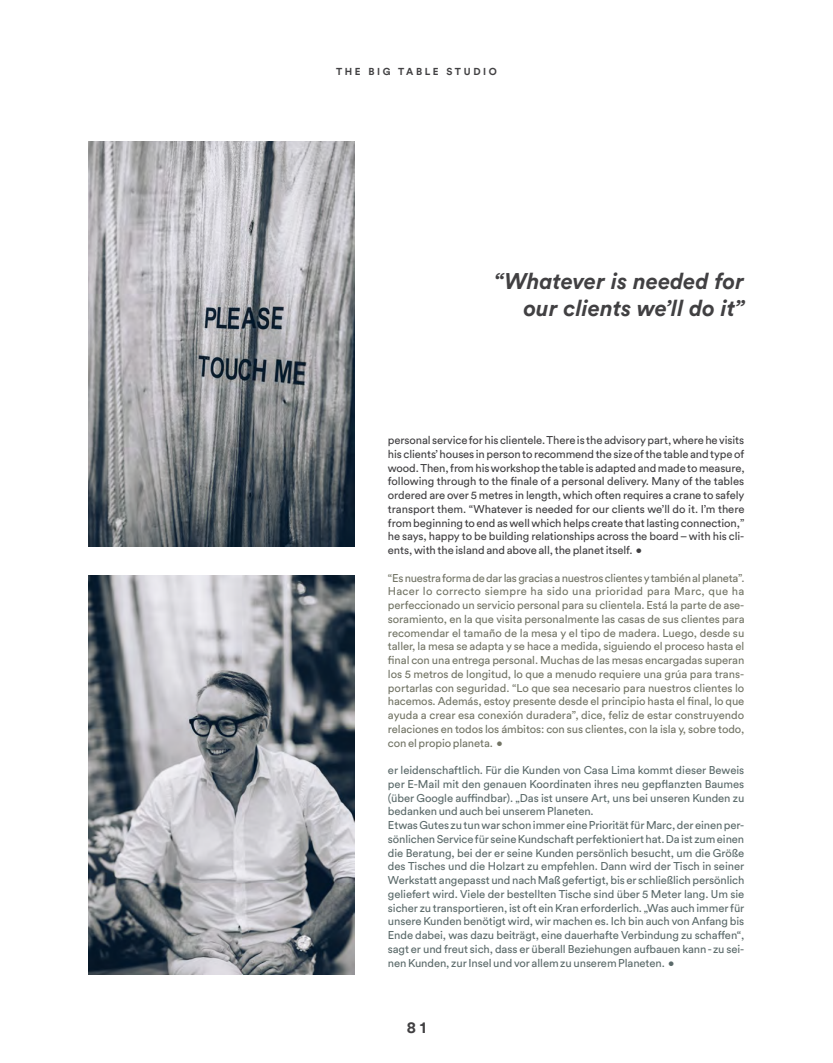
<style>
.page{position:relative;width:833px;height:1063px;background:#fff}
.page>*{position:absolute;margin:0;border:0;box-sizing:border-box;transform-origin:0 0}
.t1{font:italic 700 22.5px/27px "Circular Std";color:#414042;text-align:right}
.t2{font:700 16.25px "Circular Std";color:#414042}
.p_text_DE{font:11.25px/13.8px "Circular Std";letter-spacing:-.01em;color:#5b6a6a;text-align:justify}
.p_text_ES{font:11.25px/13.8px "Circular Std";letter-spacing:-.02em;color:#737566;text-align:justify}
.p_text_EN{font:11.25px/13.8px "Circular Std";letter-spacing:-.01em;color:#414042;text-align:justify}
.t3{font:700 10px "Circular Std";letter-spacing:.26em;color:#414042}
</style>
<div class="page">
<img style="left:89px;top:142px;width:265px;height:405px">
<img style="left:89px;top:576px;width:265px;height:398px">
<p class="t3" style="left:336px;top:65px;width:162px">THE BIG TABLE STUDIO</p>
<p class="t1" style="left:494px;top:267px;width:251px">“Whatever is needed for our clients we’ll do it”</p>
<p class="p_text_EN" style="left:388px;top:433px;width:358px">personal service for his clientele. There is the advisory part, where he visits his clients’ houses in person to recommend the size of the table and type of wood. Then, from his workshop the table is adapted and made to measure, following through to the finale of a personal delivery. Many of the tables ordered are over 5 metres in length, which often requires a crane to safely transport them. “Whatever is needed for our clients we’ll do it. I’m there from beginning to end as well which helps create that lasting connection,” he says, happy to be building relationships across the board – with his cli&shy;ents, with the island and above all, the planet itself. •</p>
<p class="p_text_ES" style="left:388px;top:571px;width:358px">“Es nuestra forma de dar las gracias a nuestros clientes y también al planeta”.</p>
<p class="p_text_ES" style="left:388px;top:584px;width:358px">Hacer lo correcto siempre ha sido una prioridad para Marc, que ha perfeccionado un servicio personal para su clientela. Está la parte de ase&shy;soramiento, en la que visita personalmente las casas de sus clientes para recomendar el tamaño de la mesa y el tipo de madera. Luego, desde su taller, la mesa se adapta y se hace a medida, siguiendo el proceso hasta el final con una entrega personal. Muchas de las mesas encargadas superan los 5 metros de longitud, lo que a menudo requiere una grúa para trans&shy;portarlas con seguridad. “Lo que sea necesario para nuestros clientes lo hacemos. Además, estoy presente desde el principio hasta el final, lo que ayuda a crear esa conexión duradera”, dice, feliz de estar construyendo relaciones en todos los ámbitos: con sus clientes, con la isla y, sobre todo, con el propio planeta. •</p>
<p class="p_text_DE" style="left:388px;top:763px;width:358px">er leidenschaftlich. Für die Kunden von Casa Lima kommt dieser Beweis per E-Mail mit den genauen Koordinaten ihres neu gepflanzten Baumes (über Google auffindbar). „Das ist unsere Art, uns bei unseren Kunden zu bedanken und auch bei unserem Planeten.</p>
<p class="p_text_DE" style="left:388px;top:818px;width:358px">Etwas Gutes zu tun war schon immer eine Priorität für Marc, der einen per&shy;sönlichen Service für seine Kundschaft perfektioniert hat. Da ist zum einen die Beratung, bei der er seine Kunden persönlich besucht, um die Größe des Tisches und die Holzart zu empfehlen. Dann wird der Tisch in seiner Werkstatt angepasst und nach Maß gefertigt, bis er schließlich persönlich geliefert wird. Viele der bestellten Tische sind über 5 Meter lang. Um sie sicher zu transportieren, ist oft ein Kran erforderlich. „Was auch immer für unsere Kunden benötigt wird, wir machen es. Ich bin auch von Anfang bis Ende dabei, was dazu beiträgt, eine dauerhafte Verbindung zu schaffen“, sagt er und freut sich, dass er überall Beziehungen aufbauen kann - zu sei&shy;nen Kunden, zur Insel und vor allem zu unserem Planeten. •</p>
<h2 class="t2" style="left:407px;top:1017px;width:21px">81</h2>
</div>
